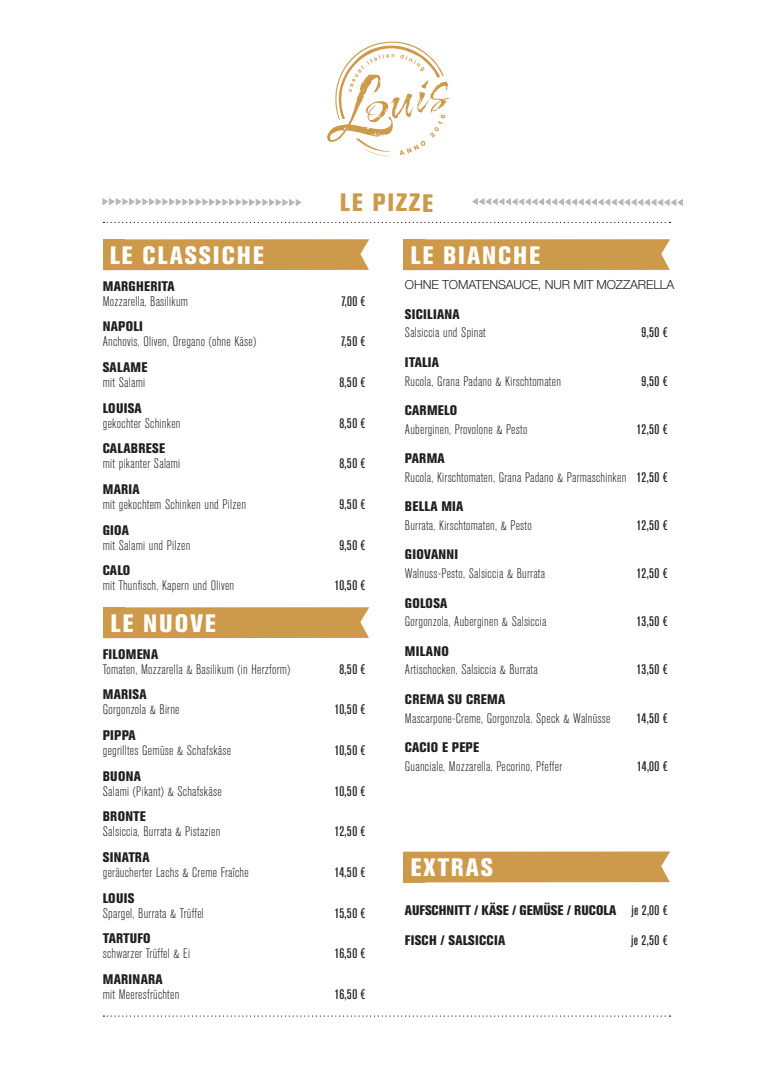
<style>
.page{position:relative;width:773px;height:1081px;background:#fff}
.page>*{position:absolute;margin:0;border:0;box-sizing:border-box;transform-origin:0 0}
.t1{font:800 condensed 25px "Akzidenz Grotesk BE";letter-spacing:.075em;color:#fff}
.t2{font:800 condensed 25px "Akzidenz Grotesk BE";letter-spacing:.075em;color:#cd9a4b}
.t3{font:300 condensed 13.75px/18.8px "Akzidenz Grotesk BE";letter-spacing:.02em;color:#231f20}
.t4{font:800 condensed 13.75px "Akzidenz Grotesk BE";letter-spacing:.02em;color:#231f20}
.t5{font:500 condensed 13.75px "Akzidenz Grotesk BE";letter-spacing:.04em;color:#231f20}
.t6{font:800 condensed 13.75px/29.4px "Akzidenz Grotesk BE";color:#231f20}
.t7{font:300 12.5px "Helvetica Neue LT Pro";letter-spacing:-.01em;color:#231f20}
.s1{font-weight:800}
.s2{font-weight:500}
</style>
<div class="page">
<svg style="left:103px;top:222px;width:567px;height:1px"></svg>
<svg style="left:103px;top:1015px;width:567px;height:1px"></svg>
<svg style="left:472px;top:198px;width:211px;height:8px"></svg>
<svg style="left:102px;top:198px;width:199px;height:8px"></svg>
<div style="left:124px;top:239px;width:245px;height:31px;background:#cd9a4b"></div>
<div style="left:103px;top:239px;width:21px;height:31px;background:#cd9a4b"></div>
<div style="left:124px;top:607px;width:245px;height:31px;background:#cd9a4b"></div>
<div style="left:103px;top:607px;width:21px;height:31px;background:#cd9a4b"></div>
<div style="left:425px;top:239px;width:245px;height:31px;background:#cd9a4b"></div>
<div style="left:404px;top:239px;width:21px;height:31px;background:#cd9a4b"></div>
<div style="left:425px;top:851px;width:245px;height:31px;background:#cd9a4b"></div>
<div style="left:404px;top:851px;width:21px;height:31px;background:#cd9a4b"></div>
<svg style="left:327px;top:41px;width:122px;height:115px"></svg>
<h1 class="t1" style="left:110px;top:241px;width:156px">LE CLASSICHE</h1>
<h1 class="t2" style="left:340px;top:188px;width:95px">LE PIZZE</h1>
<h1 class="t1" style="left:410px;top:241px;width:131px">LE BIANCHE</h1>
<p class="t4" style="left:103px;top:278px;width:73px">MARGHERITA</p>
<p class="t3" style="left:103px;top:292px;width:87px">Mozzarella, Basilikum</p>
<p class="t5" style="left:341px;top:293px;width:26px">7,00 €</p>
<p class="t4" style="left:103px;top:319px;width:42px">NAPOLI</p>
<p class="t3" style="left:103px;top:333px;width:155px">Anchovis, Oliven, Oregano (ohne Käse)</p>
<p class="t5" style="left:341px;top:334px;width:26px">7,50 €</p>
<p class="t4" style="left:103px;top:359px;width:46px">SALAME</p>
<p class="t3" style="left:103px;top:373px;width:44px">mit Salami</p>
<p class="t5" style="left:339px;top:375px;width:28px">8,50 €</p>
<p class="t4" style="left:103px;top:400px;width:40px">LOUISA</p>
<p class="t3" style="left:103px;top:414px;width:79px">gekochter Schinken</p>
<p class="t5" style="left:339px;top:415px;width:28px">8,50 €</p>
<p class="t4" style="left:103px;top:440px;width:64px">CALABRESE</p>
<p class="t3" style="left:103px;top:454px;width:79px">mit pikanter Salami</p>
<p class="t5" style="left:339px;top:456px;width:28px">8,50 €</p>
<p class="t4" style="left:103px;top:481px;width:38px">MARIA</p>
<p class="t3" style="left:103px;top:495px;width:145px">mit gekochtem Schinken und Pilzen</p>
<p class="t5" style="left:339px;top:496px;width:28px">9,50 €</p>
<p class="t4" style="left:103px;top:522px;width:28px">GIOA</p>
<p class="t3" style="left:103px;top:536px;width:89px">mit Salami und Pilzen</p>
<p class="t5" style="left:339px;top:537px;width:28px">9,50 €</p>
<p class="t4" style="left:103px;top:562px;width:29px">CALO</p>
<p class="t3" style="left:103px;top:576px;width:133px">mit Thunfisch, Kapern und Oliven</p>
<p class="t5" style="left:334px;top:578px;width:33px">10,50 €</p>
<h1 class="t1" style="left:110px;top:609px;width:107px">LE NUOVE</h1>
<p class="t4" style="left:103px;top:646px;width:57px">FILOMENA</p>
<p class="t3" style="left:103px;top:660px;width:189px">Tomaten, Mozzarella &amp; Basilikum (in Herzform)</p>
<p class="t5" style="left:339px;top:661px;width:28px">8,50 €</p>
<p class="t4" style="left:103px;top:686px;width:45px">MARISA</p>
<p class="t3" style="left:103px;top:700px;width:78px">Gorgonzola &amp; Birne</p>
<p class="t5" style="left:334px;top:702px;width:33px">10,50 €</p>
<p class="t4" style="left:103px;top:727px;width:34px">PIPPA</p>
<p class="t3" style="left:103px;top:741px;width:130px">gegrilltes Gemüse &amp; Schafskäse</p>
<p class="t5" style="left:334px;top:742px;width:33px">10,50 €</p>
<p class="t4" style="left:103px;top:768px;width:40px">BUONA</p>
<p class="t3" style="left:103px;top:782px;width:120px">Salami (Pikant) &amp; Schafskäse</p>
<p class="t5" style="left:334px;top:783px;width:33px">10,50 €</p>
<p class="t4" style="left:103px;top:808px;width:44px">BRONTE</p>
<p class="t3" style="left:103px;top:822px;width:119px">Salsiccia, Burrata &amp; Pistazien</p>
<p class="t5" style="left:334px;top:824px;width:33px">12,50 €</p>
<p class="t4" style="left:103px;top:849px;width:48px">SINATRA</p>
<p class="t3" style="left:103px;top:863px;width:147px">geräucherter Lachs &amp; Creme Fraîche</p>
<p class="t5" style="left:334px;top:864px;width:33px">14,50 €</p>
<p class="t4" style="left:103px;top:890px;width:33px">LOUIS</p>
<p class="t3" style="left:103px;top:904px;width:103px">Spargel, Burrata &amp; Trüffel</p>
<p class="t5" style="left:334px;top:905px;width:33px">15,50 €</p>
<p class="t4" style="left:103px;top:930px;width:49px">TARTUFO</p>
<p class="t3" style="left:103px;top:944px;width:89px">schwarzer Trüffel &amp; Ei</p>
<p class="t5" style="left:334px;top:946px;width:33px">16,50 €</p>
<p class="t4" style="left:103px;top:971px;width:61px">MARINARA</p>
<p class="t3" style="left:103px;top:985px;width:78px">mit Meeresfrüchten</p>
<p class="t5" style="left:334px;top:986px;width:33px">16,50 €</p>
<p class="t7" style="left:405px;top:277px;width:271px">OHNE TOMATENSAUCE, NUR MIT MOZZARELLA</p>
<p class="t4" style="left:405px;top:306px;width:56px">SICILIANA</p>
<p class="t3" style="left:405px;top:324px;width:82px">Salsiccia und Spinat</p>
<p class="t5" style="left:641px;top:325px;width:28px">9,50 €</p>
<p class="t4" style="left:405px;top:354px;width:36px">ITALIA</p>
<p class="t3" style="left:405px;top:372px;width:157px">Rucola, Grana Padano &amp; Kirschtomaten</p>
<p class="t5" style="left:641px;top:373px;width:28px">9,50 €</p>
<p class="t4" style="left:405px;top:402px;width:54px">CARMELO</p>
<p class="t3" style="left:405px;top:420px;width:124px">Auberginen, Provolone &amp; Pesto</p>
<p class="t5" style="left:636px;top:421px;width:33px">12,50 €</p>
<p class="t3" style="left:405px;top:449px;width:264px"><span class="s1">PARMA<br></span>Rucola, Kirschtomaten, Grana Padano &amp; Parmaschinken <span class="s2">12,50 €</span></p>
<p class="t4" style="left:405px;top:498px;width:60px">BELLA MIA</p>
<p class="t3" style="left:405px;top:516px;width:128px">Burrata, Kirschtomaten, &amp; Pesto</p>
<p class="t5" style="left:636px;top:518px;width:33px">12,50 €</p>
<p class="t4" style="left:405px;top:547px;width:55px">GIOVANNI</p>
<p class="t3" style="left:405px;top:564px;width:142px">Walnuss-Pesto, Salsiccia &amp; Burrata</p>
<p class="t5" style="left:636px;top:566px;width:33px">12,50 €</p>
<p class="t4" style="left:405px;top:595px;width:44px">GOLOSA</p>
<p class="t3" style="left:405px;top:612px;width:143px">Gorgonzola, Auberginen &amp; Salsiccia</p>
<p class="t5" style="left:636px;top:614px;width:33px">13,50 €</p>
<p class="t4" style="left:405px;top:643px;width:45px">MILANO</p>
<p class="t3" style="left:405px;top:661px;width:134px">Artischocken, Salsiccia &amp; Burrata</p>
<p class="t5" style="left:636px;top:662px;width:33px">13,50 €</p>
<p class="t4" style="left:405px;top:691px;width:102px">CREMA SU CREMA</p>
<p class="t3" style="left:405px;top:709px;width:207px">Mascarpone-Creme, Gorgonzola, Speck &amp; Walnüsse</p>
<p class="t5" style="left:636px;top:710px;width:33px">14,50 €</p>
<p class="t4" style="left:405px;top:739px;width:76px">CACIO E PEPE</p>
<p class="t3" style="left:405px;top:757px;width:159px">Guanciale, Mozzarella, Pecorino, Pfeffer</p>
<p class="t5" style="left:636px;top:758px;width:32px">14,00 €</p>
<h1 class="t1" style="left:410px;top:853px;width:84px">EXTRAS</h1>
<p class="t6" style="left:405px;top:896px;width:264px">AUFSCHNITT / KÄSE / GEMÜSE / RUCOLA <span class="s2">je 2,00 €<br></span>FISCH / SALSICCIA</p>
<p class="t5" style="left:631px;top:932px;width:38px">je 2,50 €</p>
</div>
